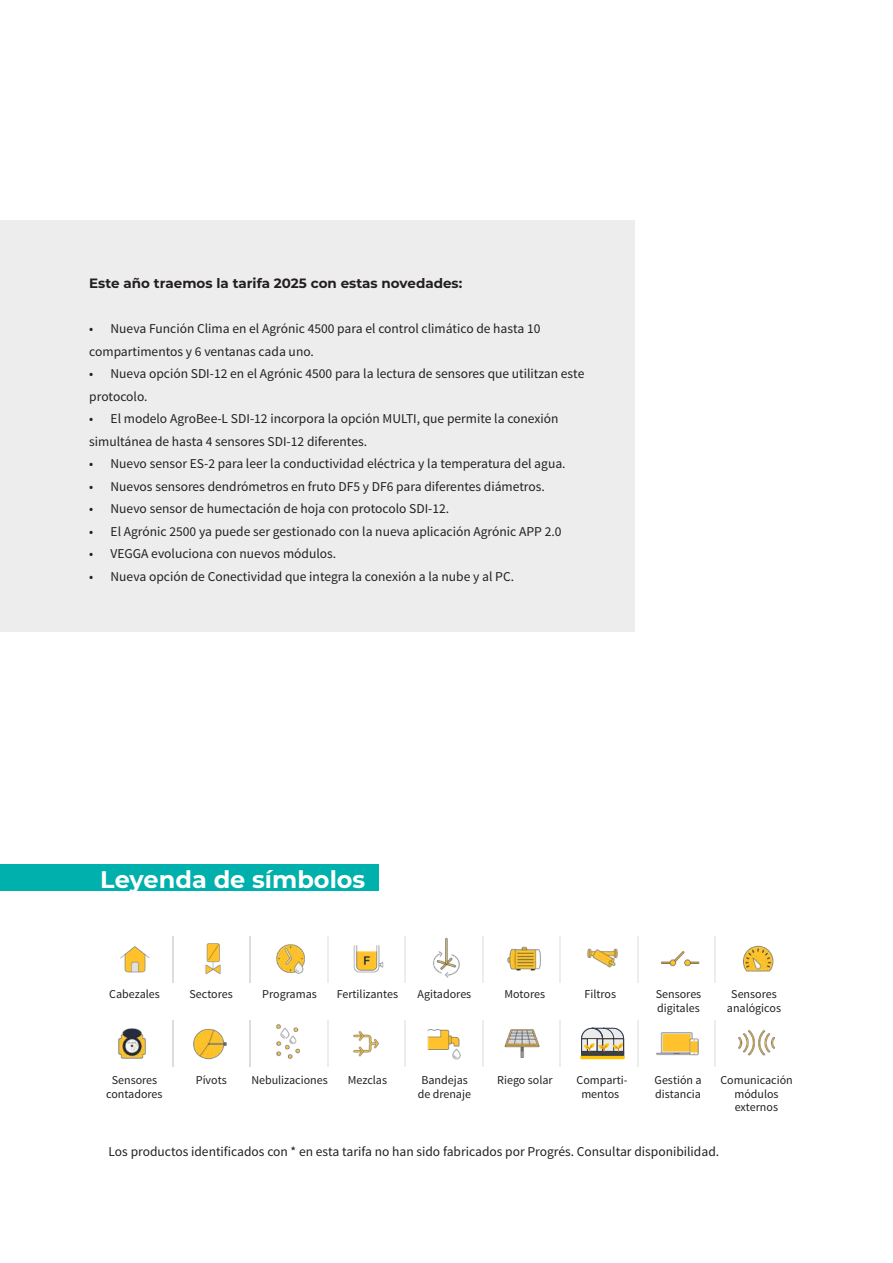
<style>
.page{position:relative;width:893px;height:1263px;background:#fff}
.page>*{position:absolute;margin:0;border:0;box-sizing:border-box;transform-origin:0 0}
.t1{font:700 24px "Montserrat";color:#fff}
.t2{font:13.5px/22.5px "Source Sans Pro";color:#231f20}
.t3{font:700 13.5px "Montserrat";color:#231f20}
.t4{font:12px/13.5px "Source Sans Pro";color:#231f20;text-align:center}
</style>
<div class="page">
<div style="left:0;top:865px;width:378px;height:26px;background:#00b0ad"></div>
<div style="left:0;top:220px;width:634px;height:411px;background:#ededee"></div>
<hr style="left:327px;top:936px;width:1px;height:47px;background:#ededee">
<hr style="left:327px;top:1020px;width:1px;height:47px;background:#ededee">
<hr style="left:405px;top:936px;width:1px;height:47px;background:#ededee">
<hr style="left:405px;top:1020px;width:1px;height:47px;background:#ededee">
<hr style="left:482px;top:936px;width:1px;height:47px;background:#ededee">
<hr style="left:482px;top:1020px;width:1px;height:47px;background:#ededee">
<hr style="left:560px;top:936px;width:1px;height:47px;background:#ededee">
<hr style="left:560px;top:1020px;width:1px;height:47px;background:#ededee">
<hr style="left:637px;top:936px;width:2px;height:47px;background:#ededee">
<hr style="left:637px;top:1020px;width:2px;height:47px;background:#ededee">
<hr style="left:250px;top:936px;width:1px;height:47px;background:#dcdddf">
<hr style="left:250px;top:1020px;width:1px;height:47px;background:#dcdddf">
<hr style="left:172px;top:936px;width:1px;height:47px;background:#dcdddf">
<hr style="left:172px;top:1020px;width:1px;height:47px;background:#dcdddf">
<hr style="left:715px;top:936px;width:1px;height:47px;background:#ededee">
<hr style="left:715px;top:1020px;width:1px;height:47px;background:#ededee">
<img style="left:353px;top:1031px;width:26px;height:26px">
<img style="left:427px;top:1029px;width:34px;height:31px">
<img style="left:120px;top:946px;width:30px;height:27px">
<img style="left:504px;top:1029px;width:36px;height:29px">
<img style="left:276px;top:944px;width:29px;height:30px">
<img style="left:353px;top:945px;width:31px;height:28px">
<img style="left:507px;top:946px;width:34px;height:25px">
<img style="left:587px;top:948px;width:31px;height:20px">
<img style="left:432px;top:937px;width:28px;height:41px">
<img style="left:661px;top:951px;width:39px;height:16px">
<img style="left:743px;top:945px;width:30px;height:27px">
<img style="left:118px;top:1028px;width:28px;height:31px">
<img style="left:656px;top:1032px;width:43px;height:24px">
<hr style="left:580px;top:1055px;width:45px;height:4px;background:#ffc300">
<svg style="left:581px;top:1028px;width:43px;height:28px"></svg>
<img style="left:205px;top:943px;width:16px;height:32px">
<img style="left:193px;top:1029px;width:34px;height:31px">
<img style="left:738px;top:1030px;width:37px;height:26px">
<img style="left:276px;top:1024px;width:24px;height:35px">
<p class="t3" style="left:89px;top:274px;width:374px">Este año traemos la tarifa 2025 con estas novedades:</p>
<p class="t2" style="left:89px;top:318px;width:453px">• Nueva Función Clima en el Agrónic 4500 para el control climático de hasta 10 compartimentos y 6 ventanas cada uno.</p>
<p class="t2" style="left:89px;top:363px;width:497px">• Nueva opción SDI-12 en el Agrónic 4500 para la lectura de sensores que utilitzan este protocolo.</p>
<p class="t2" style="left:89px;top:408px;width:471px">• El modelo AgroBee-L SDI-12 incorpora la opción MULTI, que permite la conexión simultánea de hasta 4 sensores SDI-12 diferentes.</p>
<p class="t2" style="left:89px;top:453px;width:478px">• Nuevo sensor ES-2 para leer la conductividad eléctrica y la temperatura del agua.</p>
<p class="t2" style="left:89px;top:475px;width:457px">• Nuevos sensores dendrómetros en fruto DF5 y DF6 para diferentes diámetros.</p>
<p class="t2" style="left:89px;top:498px;width:361px">• Nuevo sensor de humectación de hoja con protocolo SDI-12.</p>
<p class="t2" style="left:89px;top:520px;width:474px">• El Agrónic 2500 ya puede ser gestionado con la nueva aplicación Agrónic APP 2.0</p>
<p class="t2" style="left:89px;top:543px;width:248px">• VEGGA evoluciona con nuevos módulos.</p>
<p class="t2" style="left:89px;top:565px;width:426px">• Nueva opción de Conectividad que integra la conexión a la nube y al PC.</p>
<h1 class="t1" style="left:100px;top:862px;width:267px">Leyenda de símbolos</h1>
<p class="t4" style="left:109px;top:988px;width:52px">Cabezales</p>
<p class="t4" style="left:190px;top:988px;width:45px">Sectores</p>
<p class="t4" style="left:262px;top:988px;width:56px">Programas</p>
<p class="t4" style="left:337px;top:988px;width:63px">Fertilizantes</p>
<p class="t4" style="left:418px;top:988px;width:55px">Agitadores</p>
<p class="t4" style="left:504px;top:988px;width:42px">Motores</p>
<p class="t4" style="left:585px;top:988px;width:33px">Filtros</p>
<p class="t4" style="left:656px;top:988px;width:47px;text-align:left">Sensores digitales</p>
<p class="t4" style="left:727px;top:988px;width:56px">Sensores analógicos</p>
<p class="t4" style="left:196px;top:1074px;width:33px">Pívots</p>
<p class="t4" style="left:497px;top:1074px;width:57px">Riego solar</p>
<p class="t4" style="left:106px;top:1074px;width:58px">Sensores contadores</p>
<p class="t4" style="left:251px;top:1074px;width:78px">Nebulizaciones</p>
<p class="t4" style="left:348px;top:1074px;width:41px">Mezclas</p>
<p class="t4" style="left:418px;top:1074px;width:55px">Bandejas de drenaje</p>
<p class="t4" style="left:720px;top:1074px;width:74px">Comunicación módulos externos</p>
<p class="t2" style="left:109px;top:1140px;width:612px">Los productos identificados con * en esta tarifa no han sido fabricados por Progrés. Consultar disponibilidad.</p>
<p class="t4" style="left:655px;top:1074px;width:49px;text-align:left">Gestión a distancia</p>
<p class="t4" style="left:577px;top:1074px;width:52px">Comparti&shy;mentos</p>
</div>
